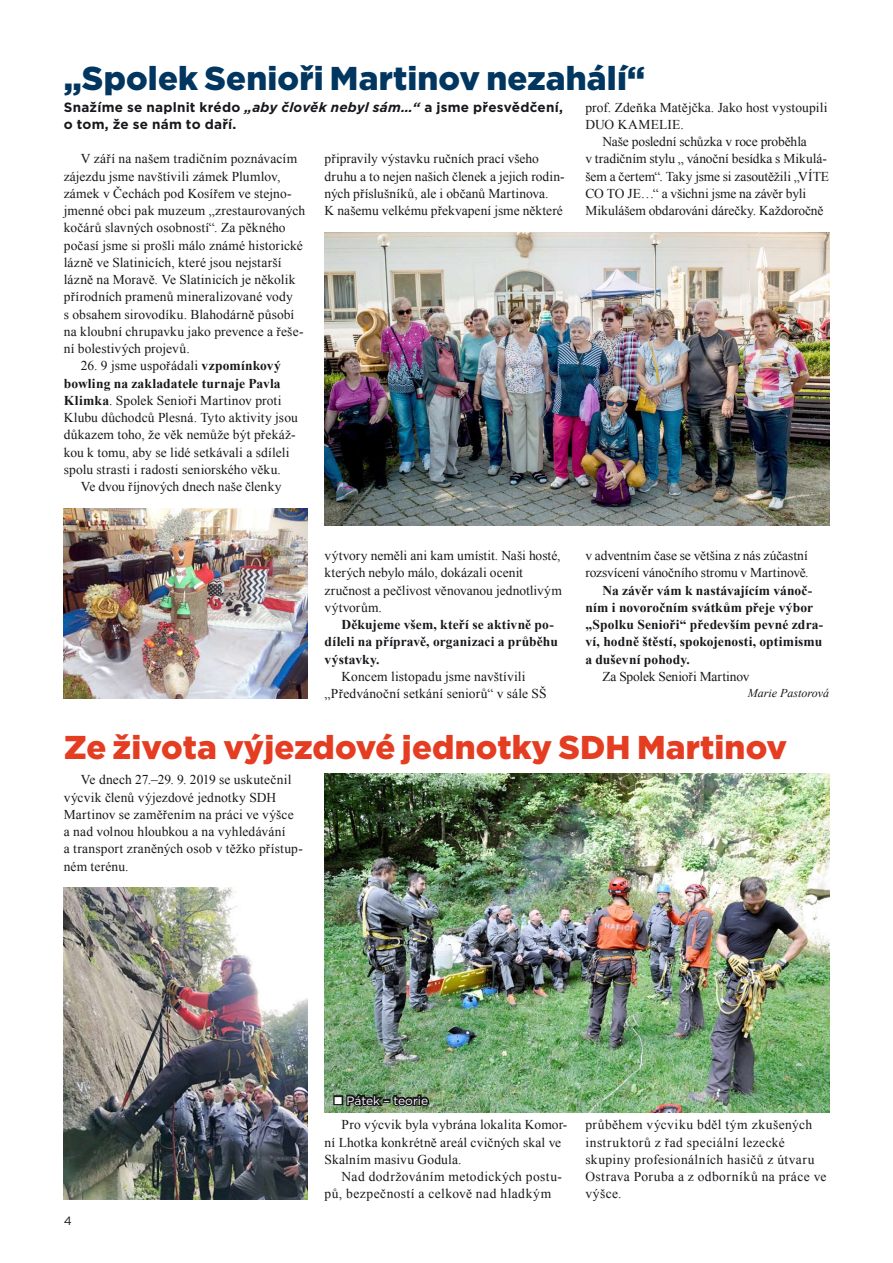
<style>
.page{position:relative;width:893px;height:1263px;background:#fff}
.page>*{position:absolute;margin:0;border:0;box-sizing:border-box;transform-origin:0 0}
.t1{font:900 33px "Gotham";letter-spacing:.005em;color:#e53d22}
.t2{font:900 33px "Gotham";letter-spacing:.005em;color:#003660}
.t3{font:13.5px/17.2px "Times New Roman";letter-spacing:.005em;color:#1a171c}
.t4{font:700 13.5px/17.2px "Times New Roman";letter-spacing:.005em;color:#1a171c}
.t5{font:13.5px/17.2px "Times New Roman";letter-spacing:.03em;color:#1a171c}
.t6{font:700 13.5px/17.2px "Gotham";letter-spacing:.015em;color:#1a171c}
.t7{font:13.5px "Times New Roman";letter-spacing:-.015em;color:#1a171c}
.t8{font:italic 12px "Times New Roman";color:#1a171c}
.t9{font:12px "Gotham";color:#fff}
.t10{font:12px "Gotham";color:#1a171c}
.s1{font-style:italic}
.s2{font-weight:700}
</style>
<div class="page">
<img style="left:325px;top:232px;width:504px;height:294px">
<img style="left:64px;top:508px;width:244px;height:190px">
<img style="left:325px;top:774px;width:504px;height:338px">
<div style="left:333px;top:1095px;width:10px;height:10px;border:3px solid #1a171c"></div>
<img style="left:64px;top:888px;width:244px;height:311px">
<svg style="left:335px;top:1092px;width:97px;height:21px;background:#576c52"></svg>
<h1 class="t2" style="left:64px;top:56px;width:583px">„Spolek Senioři Martinov nezahálí“</h1>
<p class="t6" style="left:64px;top:98px;width:501px">Snažíme se naplnit krédo <span class="s1">„aby člověk nebyl sám…“</span> a jsme přesvědčení, o tom, že se nám to daří.</p>
<p class="t3" style="left:585px;top:98px;width:244px">prof. Zdeňka Matějčka. Jako host vystoupili</p>
<p class="t3" style="left:585px;top:116px;width:100px">DUO KAMELIE.</p>
<p class="t3" style="left:602px;top:133px;width:206px">Naše poslední schůzka v roce proběhla</p>
<p class="t3" style="left:585px;top:150px;width:243px">v tradičním stylu „ vánoční besídka s Mikulá-</p>
<p class="t3" style="left:585px;top:167px;width:245px">šem a čertem“. Taky jsme si zasoutěžili „VÍTE</p>
<p class="t7" style="left:585px;top:184px;width:222px">CO TO JE…“ a všichni jsme na závěr byli</p>
<p class="t3" style="left:585px;top:202px;width:240px">Mikulášem obdarováni dárečky. Každoročně</p>
<p class="t3" style="left:64px;top:150px;width:243px;text-indent:17px">V září na našem tradičním poznávacím zájezdu jsme navštívili zámek Plumlov, zámek v Čechách pod Kosířem ve stejno&shy;jmenné obci pak muzeum „zrestaurovaných kočárů slavných osobností“. Za pěkného počasí jsme si prošli málo známé historické lázně ve Slatinicích, které jsou nejstarší lázně na Moravě. Ve Slatinicích je několik přírodních pramenů mineralizované vody<br>s obsahem sirovodíku. Blahodárně působí na kloubní chrupavku jako prevence a řeše&shy;ní bolestivých projevů.</p>
<p class="t3" style="left:64px;top:357px;width:236px;text-indent:17px">26. 9 jsme uspořádali <span class="s2">vzpomínkový bowling na zakladatele turnaje Pavla Klimka</span>. Spolek Senioři Martinov proti Klubu důchodců Plesná. Tyto aktivity jsou důkazem toho, že věk nemůže být překáž&shy;kou k tomu, aby se lidé setkávali a sdíleli spolu strasti i radosti seniorského věku.</p>
<p class="t3" style="left:81px;top:478px;width:202px">Ve dvou říjnových dnech naše členky</p>
<p class="t3" style="left:325px;top:150px;width:242px">připravily výstavku ručních prací všeho druhu a to nejen našich členek a jejich rodin&shy;ných příslušníků, ale i občanů Martinova.<br>K našemu velkému překvapení jsme některé</p>
<p class="t3" style="left:325px;top:547px;width:239px">výtvory neměli ani kam umístit. Naši hosté, kterých nebylo málo, dokázali ocenit zručnost a pečlivost věnovanou jednotlivým výtvorům.</p>
<p class="t4" style="left:325px;top:616px;width:235px;text-indent:17px">Děkujeme všem, kteří se aktivně po&shy;díleli na přípravě, organizaci a průběhu výstavky.</p>
<p class="t3" style="left:325px;top:668px;width:223px;text-align:center">Koncem listopadu jsme navštívili „Předvánoční setkání seniorů“ v sále SŠ</p>
<p class="t3" style="left:585px;top:547px;width:225px">v adventním čase se většina z nás zúčastní rozsvícení vánočního stromu v Martinově.</p>
<p class="t4" style="left:585px;top:581px;width:239px;text-indent:17px">Na závěr vám k nastávajícím vánoč&shy;ním i novoročním svátkům přeje výbor „Spolku Senioři“ především pevné zdra&shy;ví, hodně štěstí, spokojenosti, optimismu a duševní pohody.</p>
<p class="t3" style="left:602px;top:668px;width:149px">Za Spolek Senioři Martinov</p>
<p class="t8" style="left:748px;top:685px;width:83px">Marie Pastorová</p>
<h1 class="t1" style="left:64px;top:725px;width:725px">Ze života výjezdové jednotky SDH Martinov</h1>
<p class="t3" style="left:64px;top:771px;width:241px;text-indent:17px">Ve dnech 27.–29. 9. 2019 se uskutečnil výcvik členů výjezdové jednotky SDH Martinov se zaměřením na práci ve výšce a nad volnou hloubkou a na vyhledávání<br>a transport zraněných osob v těžko přístup&shy;ném terénu.</p>
<p class="t10" style="left:64px;top:1213px;width:10px">4</p>
<p class="t9" style="left:347px;top:1092px;width:83px">Pátek – teorie</p>
<p class="t3" style="left:325px;top:1116px;width:244px;text-indent:17px">Pro výcvik byla vybrána lokalita Komor&shy;ní Lhotka konkrétně areál cvičných skal ve<br>Skalním masivu Godula.</p>
<p class="t5" style="left:325px;top:1168px;width:239px;text-indent:17px">Nad dodržováním metodických postu&shy;pů, bezpečností a celkově nad hladkým</p>
<p class="t5" style="left:585px;top:1116px;width:243px">průběhem výcviku bděl tým zkušených instruktorů z řad speciální lezecké skupiny profesionálních hasičů z útvaru<br>Ostrava Poruba a z odborníků na práce ve výšce.</p>
</div>
